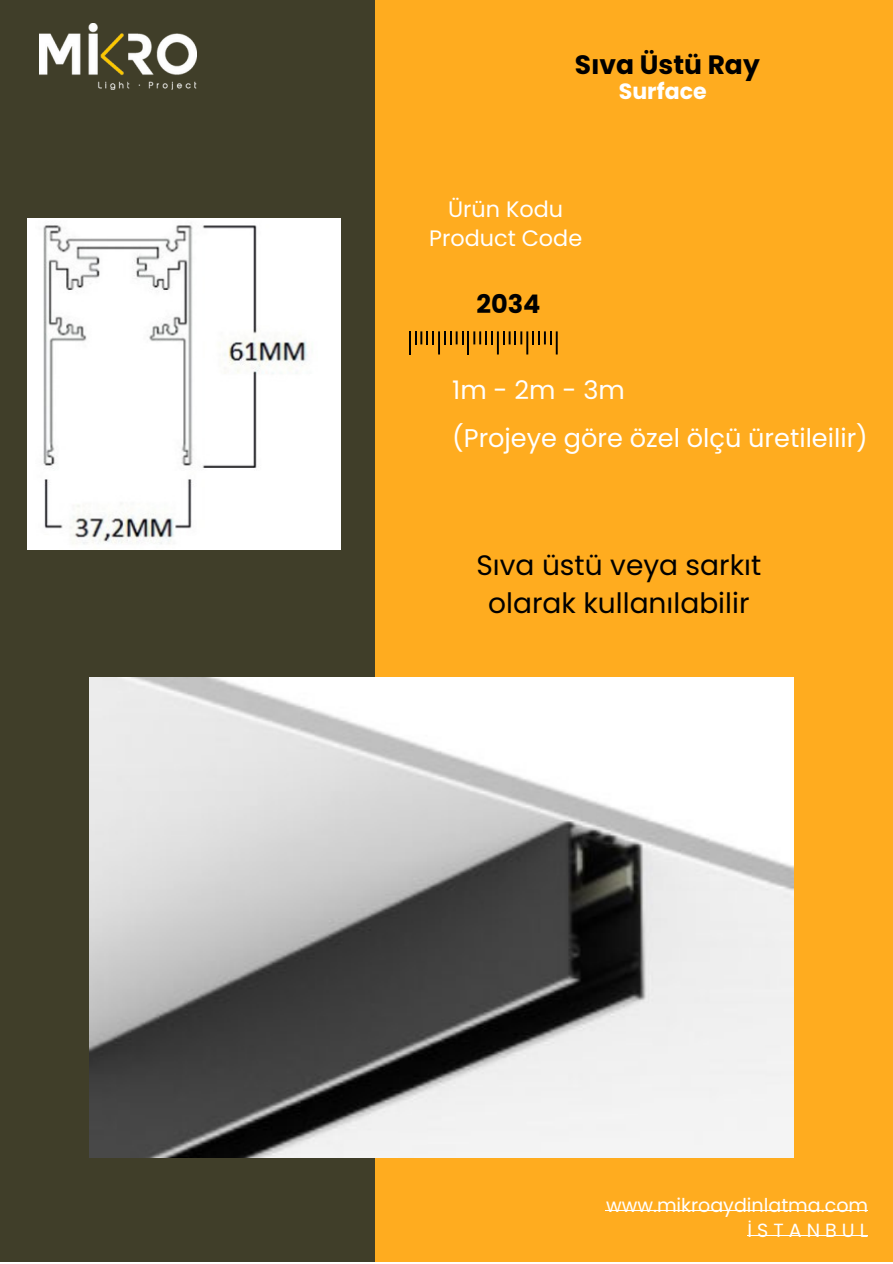
<style>
.page{position:relative;width:893px;height:1264px;background:#fff}
.page>*{position:absolute;margin:0;border:0;box-sizing:border-box;transform-origin:0 0}
.t1{font:28.05px/38.2px "Poppins";color:#000;text-align:center}
.t2{font:700 26.55px "Poppins";color:#000}
.t3{font:25.65px/47.7px "Poppins";color:#fff}
.t4{font:700 25.65px "Poppins";color:#000}
.t5{font:22.35px/29.2px "Poppins";color:#fff;text-align:center}
.t6{font:700 22.05px "Poppins";color:#fff}
.t7{font:19.05px/24.8px "Poppins";color:#fff;text-align:right}
</style>
<div class="page">
<div style="left:0;top:0;width:892px;height:1261px;background:#403e29"></div>
<div style="left:375px;top:0;width:517px;height:1261px;background:#ffac1f"></div>
<img style="left:40px;top:24px;width:156px;height:65px">
<hr style="left:408px;top:331px;width:2px;height:23px;background:#000">
<svg style="left:415px;top:331px;width:19px;height:13px"></svg>
<hr style="left:438px;top:331px;width:2px;height:23px;background:#000">
<svg style="left:444px;top:331px;width:19px;height:13px"></svg>
<hr style="left:467px;top:331px;width:2px;height:23px;background:#000">
<svg style="left:473px;top:331px;width:20px;height:13px"></svg>
<hr style="left:497px;top:331px;width:2px;height:23px;background:#000">
<svg style="left:503px;top:331px;width:19px;height:13px"></svg>
<hr style="left:526px;top:331px;width:2px;height:23px;background:#000">
<hr style="left:555px;top:331px;width:2px;height:23px;background:#000">
<svg style="left:532px;top:331px;width:19px;height:13px"></svg>
<img style="left:89px;top:677px;width:704px;height:480px">
<img style="left:28px;top:218px;width:312px;height:331px">
<hr style="left:605px;top:1209px;width:262px;height:1px;background:#fff">
<hr style="left:747px;top:1235px;width:120px;height:1px;background:#fff">
<p class="t2" style="left:574px;top:46px;width:186px">Sıva Üstü Ray</p>
<p class="t6" style="left:619px;top:76px;width:89px">Surface</p>
<p class="t5" style="left:429px;top:194px;width:154px">Ürün Kodu<br>Product Code</p>
<p class="t4" style="left:476px;top:286px;width:66px">2034</p>
<p class="t3" style="left:452px;top:366px;width:417px">1m-2m-3m<br>(Projeye göre özel ölçü üretileilir)</p>
<p class="t1" style="left:476px;top:546px;width:286px">Sıva üstü veya sarkıt olarak kullanılabilir</p>
<p class="t7" style="left:606px;top:1192px;width:263px">www.mikroaydinlatma.com<br>İSTANBUL</p>
</div>
